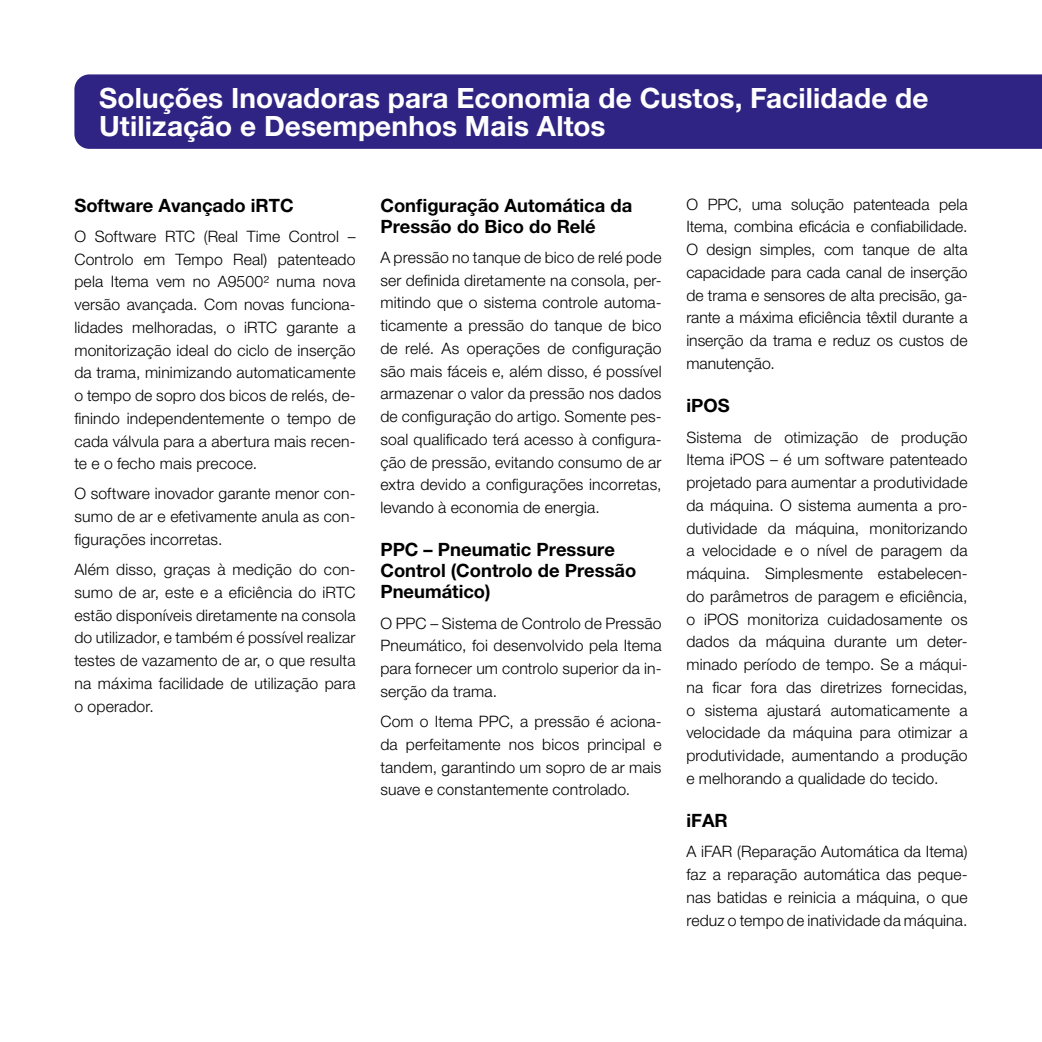
<style>
.page{position:relative;width:1042px;height:1042px;background:#fff}
.page>*{position:absolute;margin:0;border:0;box-sizing:border-box;transform-origin:0 0}
.t1{font:700 28px/28px "Helvetica Neue LT Pro";letter-spacing:.005em;color:#fff}
.t2{font:700 18.38px/21px "Helvetica Neue LT Pro";color:#000}
.t3{font:300 15.75px/22.8px "Helvetica Neue LT Pro";letter-spacing:.01em;color:#000;text-align:justify}
</style>
<div class="page">
<div style="left:74px;top:74px;width:968px;height:75px;background:#2f2483"></div>
<h1 class="t1" style="left:99px;top:83px;width:831px">Soluções Inovadoras para Economia de Custos, Facilidade de<br>Utilização e Desempenhos Mais Altos</h1>
<p class="t2" style="left:74px;top:194px;width:221px">Software Avançado iRTC</p>
<p class="t3" style="left:74px;top:224px;width:283px">O Software RTC (Real Time Control – Controlo em Tempo Real) patenteado pela Itema vem no A9500² numa nova versão avançada. Com novas funciona&shy;lidades melhoradas, o iRTC garante a monitorização ideal do ciclo de inserção da trama, minimizando automaticamente o tempo de sopro dos bicos de relés, de&shy;finindo independentemente o tempo de cada válvula para a abertura mais recen&shy;te e o fecho mais precoce.</p>
<p class="t3" style="left:74px;top:482px;width:283px">O software inovador garante menor con&shy;sumo de ar e efetivamente anula as con&shy;figurações incorretas.</p>
<p class="t3" style="left:74px;top:558px;width:283px">Além disso, graças à medição do con&shy;sumo de ar, este e a eficiência do iRTC estão disponíveis diretamente na consola do utilizador, e também é possível realizar testes de vazamento de ar, o que resulta na máxima facilidade de utilização para o operador.</p>
<p class="t2" style="left:380px;top:194px;width:253px">Configuração Automática da<br>Pressão do Bico do Relé</p>
<p class="t3" style="left:380px;top:245px;width:283px">A pressão no tanque de bico de relé pode ser definida diretamente na consola, per&shy;mitindo que o sistema controle automa&shy;ticamente a pressão do tanque de bico de relé. As operações de configuração são mais fáceis e, além disso, é possível armazenar o valor da pressão nos dados de configuração do artigo. Somente pes&shy;soal qualificado terá acesso à configura&shy;ção de pressão, evitando consumo de ar extra devido a configurações incorretas, levando à economia de energia.</p>
<p class="t2" style="left:380px;top:539px;width:257px">PPC – Pneumatic Pressure<br>Control (Controlo de Pressão<br>Pneumático)</p>
<p class="t3" style="left:380px;top:611px;width:283px">O PPC – Sistema de Controlo de Pressão Pneumático, foi desenvolvido pela Itema para fornecer um controlo superior da in&shy;serção da trama.</p>
<p class="t3" style="left:380px;top:710px;width:283px">Com o Itema PPC, a pressão é aciona&shy;da perfeitamente nos bicos principal e tandem, garantindo um sopro de ar mais suave e constantemente controlado.</p>
<p class="t3" style="left:686px;top:192px;width:283px">O PPC, uma solução patenteada pela Itema, combina eficácia e confiabilidade.<br>O design simples, com tanque de alta capacidade para cada canal de inserção de trama e sensores de alta precisão, ga&shy;rante a máxima eficiência têxtil durante a inserção da trama e reduz os custos de manutenção.</p>
<p class="t2" style="left:686px;top:395px;width:45px">iPOS</p>
<p class="t3" style="left:686px;top:425px;width:283px">Sistema de otimização de produção Itema iPOS – é um software patenteado projetado para aumentar a produtividade da máquina. O sistema aumenta a pro&shy;dutividade da máquina, monitorizando a velocidade e o nível de paragem da máquina. Simplesmente estabelecen&shy;do parâmetros de paragem e eficiência, o iPOS monitoriza cuidadosamente os dados da máquina durante um deter&shy;minado período de tempo. Se a máqui&shy;na ficar fora das diretrizes fornecidas, o sistema ajustará automaticamente a velocidade da máquina para otimizar a produtividade, aumentando a produção e melhorando a qualidade do tecido.</p>
<p class="t2" style="left:686px;top:810px;width:43px">iFAR</p>
<p class="t3" style="left:686px;top:840px;width:283px">A iFAR (Reparação Automática da Itema) faz a reparação automática das peque&shy;nas batidas e reinicia a máquina, o que reduz o tempo de inatividade da máquina.</p>
</div>
